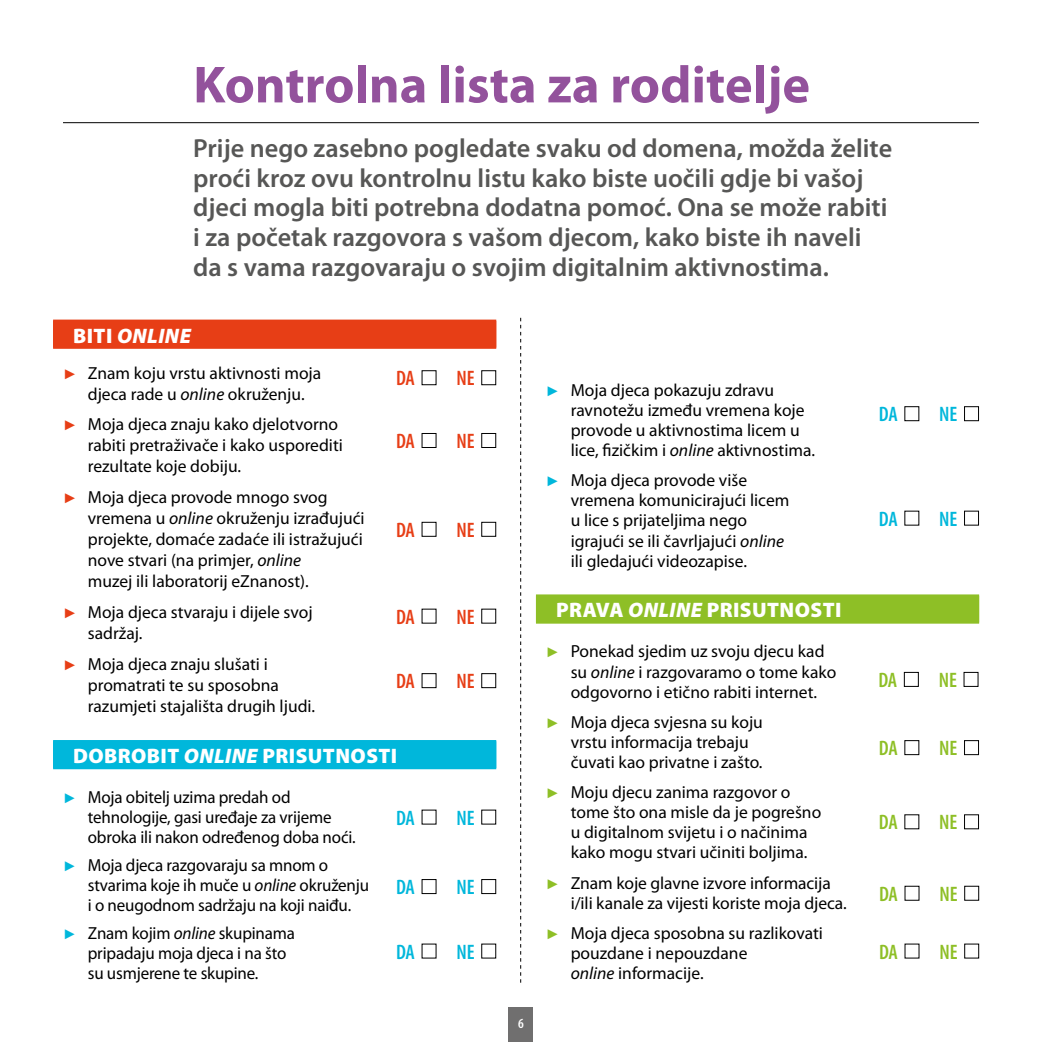
<style>
.page{position:relative;width:1042px;height:1042px;background:#fff}
.page>*{position:absolute;margin:0;border:0;box-sizing:border-box;transform-origin:0 0}
.t1{font:700 52.5px "Myriad Pro";color:#93529c}
.t2{font:600 26.25px/29.8px "Myriad Pro";color:#575756}
.t3{font:900 21px "Myriad Pro";letter-spacing:.02em;color:#fff}
.t4{font:600 condensed 21px "Myriad Pro";letter-spacing:-.01em;color:#e73e16}
.t5{font:600 condensed 21px "Myriad Pro";letter-spacing:-.01em;color:#00b7db}
.t6{font:600 condensed 21px "Myriad Pro";letter-spacing:-.01em;color:#8ebf26}
.t7{font:italic 900 21px "Myriad Pro";letter-spacing:.02em;color:#fff}
.t8{font:17.5px/20.1px "Myriad Pro";color:#000}
.t9{font:600 condensed 14px "Myriad Pro";color:#fff}
.s1{font-style:normal}
.s2{font-family:"Arial";font-size:14px;color:#e73e16}
.s3{font-style:italic}
.s4{font-family:"Arial";font-size:14px;color:#00b7db}
.s5{font-family:"Arial";font-size:14px;color:#8ebf26}
</style>
<div class="page">
<div style="left:508px;top:1007px;width:25px;height:35px;background:#706f6f"></div>
<hr style="left:63px;top:122px;width:916px;height:1px;background:#000">
<div style="left:53px;top:320px;width:443px;height:28px;background:#e73e16"></div>
<div style="left:53px;top:321px;width:443px;height:28px;background:#e73e16"></div>
<div style="left:53px;top:740px;width:443px;height:28px;background:#07b8db"></div>
<div style="left:53px;top:741px;width:443px;height:28px;background:#00b7db"></div>
<div style="left:536px;top:594px;width:443px;height:28px;background:#8ebf26"></div>
<div style="left:536px;top:596px;width:443px;height:28px;background:#8ebf26"></div>
<svg style="left:520px;top:318px;width:1px;height:664px"></svg>
<div style="left:422px;top:370px;width:14px;height:15px;border:1px solid #000"></div>
<div style="left:481px;top:370px;width:15px;height:15px;border:1px solid #000"></div>
<div style="left:904px;top:672px;width:15px;height:15px;border:1px solid #000"></div>
<div style="left:963px;top:672px;width:15px;height:15px;border:1px solid #000"></div>
<div style="left:422px;top:433px;width:14px;height:15px;border:1px solid #000"></div>
<div style="left:481px;top:433px;width:15px;height:15px;border:1px solid #000"></div>
<div style="left:422px;top:522px;width:14px;height:15px;border:1px solid #000"></div>
<div style="left:481px;top:522px;width:15px;height:15px;border:1px solid #000"></div>
<div style="left:422px;top:673px;width:14px;height:15px;border:1px solid #000"></div>
<div style="left:481px;top:673px;width:15px;height:15px;border:1px solid #000"></div>
<div style="left:422px;top:879px;width:14px;height:15px;border:1px solid #000"></div>
<div style="left:481px;top:879px;width:15px;height:15px;border:1px solid #000"></div>
<div style="left:904px;top:406px;width:15px;height:15px;border:1px solid #000"></div>
<div style="left:964px;top:406px;width:15px;height:15px;border:1px solid #000"></div>
<div style="left:964px;top:511px;width:15px;height:14px;border:1px solid #000"></div>
<div style="left:904px;top:740px;width:15px;height:15px;border:1px solid #000"></div>
<div style="left:964px;top:740px;width:15px;height:15px;border:1px solid #000"></div>
<div style="left:964px;top:814px;width:15px;height:15px;border:1px solid #000"></div>
<div style="left:964px;top:886px;width:15px;height:14px;border:1px solid #000"></div>
<div style="left:964px;top:943px;width:15px;height:15px;border:1px solid #000"></div>
<h1 class="t1" style="left:193px;top:50px;width:618px">Kontrolna lista za roditelje</h1>
<p class="t2" style="left:193px;top:133px;width:700px">Prije nego zasebno pogledate svaku od domena, možda želite proći kroz ovu kontrolnu listu kako biste uočili gdje bi vašoj djeci mogla biti potrebna dodatna pomoć. Ona se može rabiti i za početak razgovora s vašom djecom, kako biste ih naveli da s vama razgovaraju o svojim digitalnim aktivnostima.</p>
<p class="t7" style="left:73px;top:322px;width:119px"><span class="s1">BITI</span> ONLINE</p>
<p class="t8" style="left:63px;top:362px;width:260px;line-height:21px;text-align:center"><span class="s2">►</span> Znam koju vrstu aktivnosti moja djeca rade u <span class="s3">online</span> okruženju.</p>
<p class="t8" style="left:88px;top:414px;width:257px;line-height:21px;text-indent:-25px"><span class="s2">►</span> Moja djeca znaju kako djelotvorno rabiti pretraživače i kako usporediti rezultate koje dobiju.</p>
<p class="t8" style="left:88px;top:487px;width:278px;line-height:21px;text-indent:-25px"><span class="s2">►</span> Moja djeca provode mnogo svog vremena u <span class="s3">online</span> okruženju izrađujući projekte, domaće zadaće ili istražujući nove stvari (na primjer, <span class="s3">online<br></span>muzej ili laboratorij eZnanost).</p>
<p class="t8" style="left:88px;top:602px;width:226px;line-height:21px;text-indent:-25px"><span class="s2">►</span> Moja djeca stvaraju i dijele svoj sadržaj.</p>
<p class="t8" style="left:88px;top:653px;width:229px;line-height:21px;text-indent:-25px"><span class="s2">►</span> Moja djeca znaju slušati i promatrati te su sposobna razumjeti stajališta drugih ljudi.</p>
<p class="t3" style="left:73px;top:742px;width:326px">DOBROBIT <span class="s3">ONLINE</span> PRISUTNOSTI</p>
<p class="t8" style="left:88px;top:787px;width:269px;text-indent:-25px"><span class="s4">►</span> Moja obitelj uzima predah od tehnologije, gasi uređaje za vrijeme obroka ili nakon određenog doba noći.</p>
<p class="t8" style="left:88px;top:854px;width:283px;text-indent:-25px"><span class="s4">►</span> Moja djeca razgovaraju sa mnom o stvarima koje ih muče u <span class="s3">online</span> okruženju i o neugodnom sadržaju na koji naiđu.</p>
<p class="t8" style="left:88px;top:922px;width:209px;text-indent:-25px"><span class="s4">►</span> Znam kojim <span class="s3">online</span> skupinama pripadaju moja djeca i na što su usmjerene te skupine.</p>
<p class="t4" style="left:396px;top:365px;width:20px">DA</p>
<p class="t4" style="left:456px;top:365px;width:20px">NE</p>
<p class="t4" style="left:396px;top:428px;width:20px">DA</p>
<p class="t4" style="left:456px;top:428px;width:20px">NE</p>
<p class="t4" style="left:396px;top:517px;width:20px">DA</p>
<p class="t4" style="left:456px;top:517px;width:20px">NE</p>
<p class="t4" style="left:396px;top:604px;width:20px">DA</p>
<p class="t4" style="left:456px;top:604px;width:20px">NE</p>
<p class="t4" style="left:396px;top:668px;width:20px">DA</p>
<p class="t4" style="left:456px;top:668px;width:20px">NE</p>
<p class="t5" style="left:396px;top:804px;width:20px">DA</p>
<p class="t5" style="left:456px;top:804px;width:20px">NE</p>
<p class="t5" style="left:396px;top:874px;width:20px">DA</p>
<p class="t5" style="left:456px;top:874px;width:20px">NE</p>
<p class="t5" style="left:396px;top:938px;width:20px">DA</p>
<p class="t5" style="left:456px;top:938px;width:20px">NE</p>
<p class="t9" style="left:518px;top:1015px;width:7px">6</p>
<p class="t8" style="left:571px;top:379px;width:246px;text-indent:-25px"><span class="s4">►</span> Moja djeca pokazuju zdravu ravnotežu između vremena koje provode u aktivnostima licem u lice, fizičkim i <span class="s3">online</span> aktivnostima.</p>
<p class="t8" style="left:571px;top:470px;width:220px;text-indent:-25px"><span class="s4">►</span> Moja djeca provode više vremena komunicirajući licem u lice s prijateljima nego igrajući se ili čavrljajući <span class="s3">online </span>ili gledajući videozapise.</p>
<p class="t3" style="left:556px;top:596px;width:287px">PRAVA <span class="s3">ONLINE</span> PRISUTNOSTI</p>
<p class="t8" style="left:571px;top:641px;width:267px;text-indent:-25px"><span class="s5">►</span> Ponekad sjedim uz svoju djecu kad su <span class="s3">online</span> i razgovaramo o tome kako odgovorno i etično rabiti internet.</p>
<p class="t8" style="left:571px;top:711px;width:194px;text-indent:-25px"><span class="s5">►</span> Moja djeca svjesna su koju vrstu informacija trebaju čuvati kao privatne i zašto.</p>
<p class="t8" style="left:571px;top:782px;width:252px;text-indent:-25px"><span class="s5">►</span> Moju djecu zanima razgovor o tome što ona misle da je pogrešno u digitalnom svijetu i o načinima kako mogu stvari učiniti boljima.</p>
<p class="t8" style="left:571px;top:872px;width:278px;text-indent:-25px"><span class="s5">►</span> Znam koje glavne izvore informacija i/ili kanale za vijesti koriste moja djeca.</p>
<p class="t8" style="left:571px;top:922px;width:254px;text-indent:-25px"><span class="s5">►</span> Moja djeca sposobna su razlikovati pouzdane i nepouzdane<br><span class="s3">online</span> informacije.</p>
<p class="t5" style="left:879px;top:401px;width:20px">DA</p>
<p class="t5" style="left:939px;top:401px;width:20px">NE</p>
<p class="t5" style="left:879px;top:506px;width:20px">DA</p>
<p class="t5" style="left:939px;top:506px;width:20px">NE</p>
<p class="t6" style="left:878px;top:667px;width:20px">DA</p>
<p class="t6" style="left:938px;top:667px;width:20px">NE</p>
<p class="t6" style="left:879px;top:735px;width:20px">DA</p>
<p class="t6" style="left:939px;top:735px;width:20px">NE</p>
<p class="t6" style="left:879px;top:809px;width:20px">DA</p>
<p class="t6" style="left:939px;top:809px;width:20px">NE</p>
<p class="t6" style="left:879px;top:881px;width:20px">DA</p>
<p class="t6" style="left:939px;top:881px;width:20px">NE</p>
<p class="t6" style="left:879px;top:938px;width:20px">DA</p>
<p class="t6" style="left:939px;top:938px;width:20px">NE</p>
</div>
